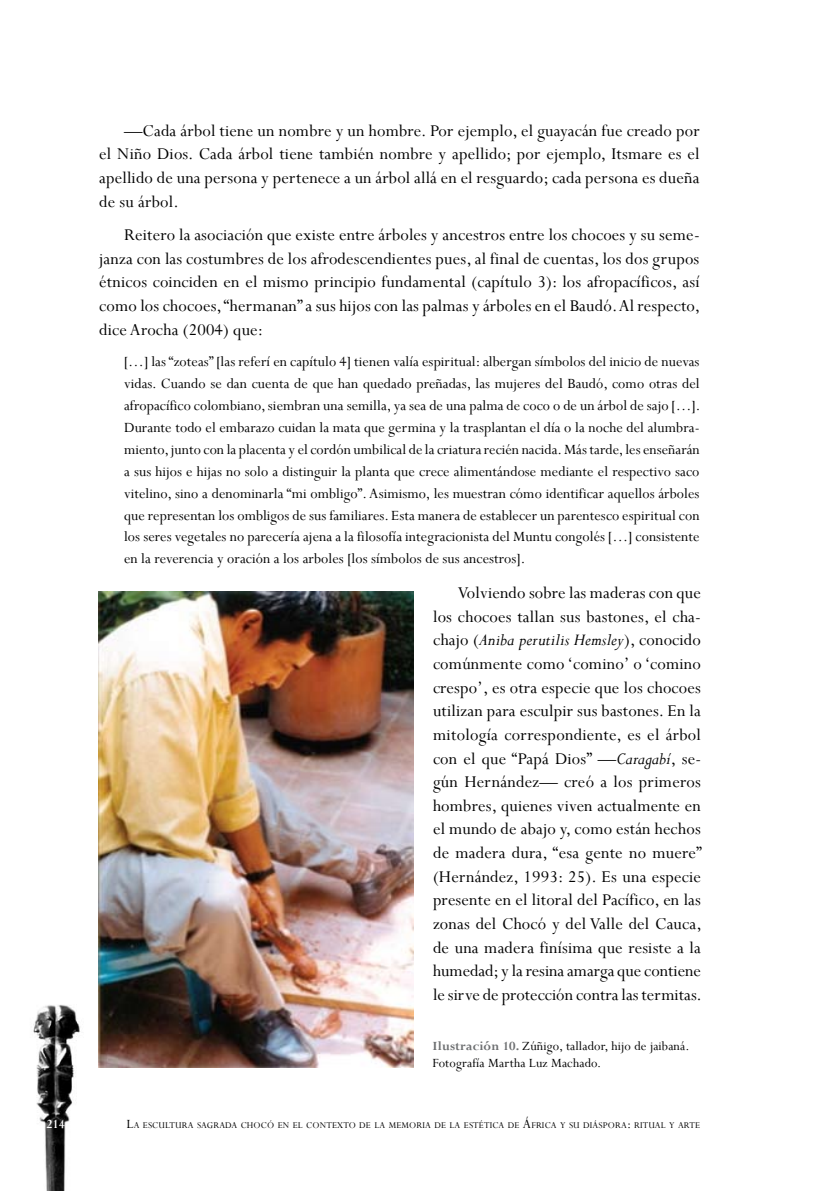
<style>
.page{position:relative;width:819px;height:1191px;background:#fff}
.page>*{position:absolute;margin:0;border:0;box-sizing:border-box;transform-origin:0 0}
.t1{font:18.38px/23.6px "Perpetua";letter-spacing:.01em;color:#000;text-align:justify}
.t2{font:15.75px/21.9px "Perpetua";letter-spacing:.005em;color:#000;text-align:justify}
.t3{font:14px/16.8px "Perpetua";letter-spacing:.01em;color:#000}
.t4{font:700 14px "Perpetua";color:#fff;scale:.9 1}
.t5{font:9.8px "Perpetua";letter-spacing:.015em;color:#000}
.s1{font-style:italic}
.s2{font-weight:700;color:#6d6f71}
.s3{font-size:14px}
</style>
<div class="page">
<img style="left:33px;top:1004px;width:47px;height:187px">
<img style="left:99px;top:591px;width:314px;height:477px">
<p class="t4" style="left:46px;top:1115px;width:22px">214</p>
<p class="t1" style="left:99px;top:118px;width:602px;text-indent:25px">—Cada árbol tiene un nombre y un hombre. Por ejemplo, el guayacán fue creado por el Niño Dios. Cada árbol tiene también nombre y apellido; por ejemplo, Itsmare es el apellido de una persona y pertenece a un árbol allá en el resguardo; cada persona es dueña de su árbol.</p>
<p class="t1" style="left:99px;top:223px;width:602px;text-indent:25px">Reitero la asociación que existe entre árboles y ancestros entre los chocoes y su seme&shy;janza con las costumbres de los afrodescendientes pues, al final de cuentas, los dos grupos étnicos coinciden en el mismo principio fundamental (capítulo 3): los afropacíficos, así como los chocoes, “hermanan” a sus hijos con las palmas y árboles en el Baudó. Al respecto, dice Arocha (2004) que:</p>
<p class="t2" style="left:124px;top:351px;width:577px">[…] las “zoteas” [las referí en capítulo 4] tienen valía espiritual: albergan símbolos del inicio de nuevas vidas. Cuando se dan cuenta de que han quedado preñadas, las mujeres del Baudó, como otras del afropacífico colombiano, siembran una semilla, ya sea de una palma de coco o de un árbol de sajo […].<br>Durante todo el embarazo cuidan la mata que germina y la trasplantan el día o la noche del alumbra&shy;miento, junto con la placenta y el cordón umbilical de la criatura recién nacida. Más tarde, les enseñarán a sus hijos e hijas no solo a distinguir la planta que crece alimentándose mediante el respectivo saco vitelino, sino a denominarla “mi ombligo”. Asimismo, les muestran cómo identificar aquellos árboles que representan los ombligos de sus familiares. Esta manera de establecer un parentesco espiritual con los seres vegetales no parecería ajena a la filosofía integracionista del Muntu congolés […] consistente en la reverencia y oración a los arboles [los símbolos de sus ancestros].</p>
<p class="t1" style="left:433px;top:580px;width:270px;text-indent:25px">Volviendo sobre las maderas con que los chocoes tallan sus bastones, el cha&shy;chajo (<span class="s1">Aniba perutilis Hemsley</span>), conocido comúnmente como ‘comino’ o ‘comino crespo’, es otra especie que los chocoes utilizan para esculpir sus bastones. En la mitología correspondiente, es el árbol con el que “Papá Dios” —<span class="s1">Caragabí</span>, se&shy;gún Hernández— creó a los primeros hombres, quienes viven actualmente en el mundo de abajo y, como están hechos de madera dura, “esa gente no muere” (Hernández, 1993: 25). Es una especie presente en el litoral del Pacífico, en las zonas del Chocó y del Valle del Cauca, de una madera finísima que resiste a la humedad; y la resina amarga que contiene le sirve de protección contra las termitas.</p>
<p class="t3" style="left:432px;top:1037px;width:258px"><span class="s2">Ilustración 10.</span> Zúñigo, tallador, hijo de jaibaná.<br>Fotografía Martha Luz Machado.</p>
<p class="t5" style="left:126px;top:1119px;width:575px"><span class="s3">L</span>a escultura sagrada chocó en el contexto de la memoria de la estética de <span class="s3">Á</span>frica y su diáspora<span class="s3">:</span> ritual y arte</p>
</div>
